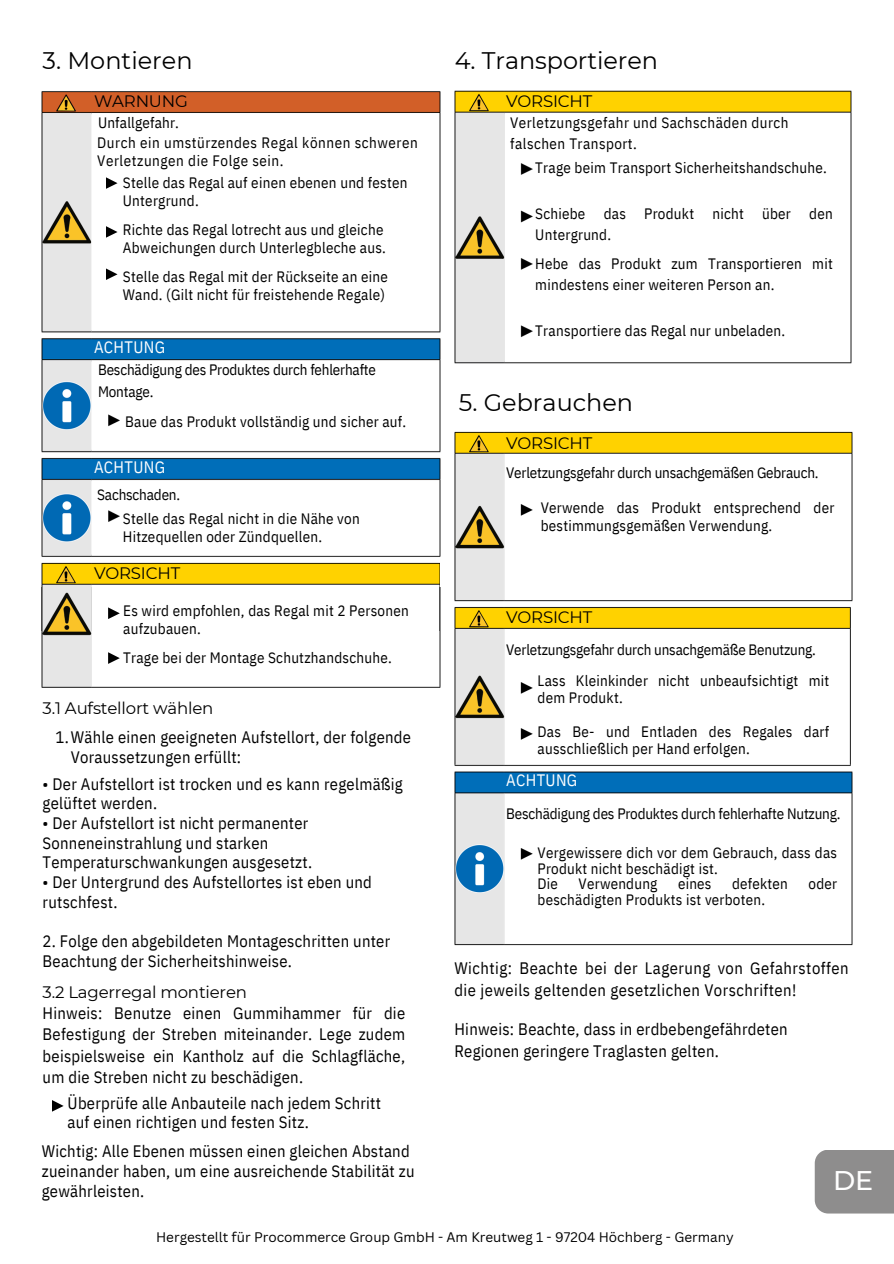
<style>
.page{position:relative;width:894px;height:1264px;background:#fff}
.page>*{position:absolute;margin:0;border:0;box-sizing:border-box;transform-origin:0 0}
.t1{font:500 27px "Montserrat";color:#fff}
.t2{font:24px "Montserrat";color:#000}
.t3{font:16.5px/19.6px "IBM Plex Sans Cond";letter-spacing:.015em;color:#000}
.t4{font:16.5px "Montserrat";letter-spacing:-.01em;color:#000}
.t5{font:16.5px "IBM Plex Sans Cond";letter-spacing:.02em;color:#fff}
.t6{font:15px/18.1px "IBM Plex Sans Cond";letter-spacing:.015em;color:#000}
.t7{font:15px/21.3px "IBM Plex Sans Cond";letter-spacing:-.01em;color:#000}
.t8{font:15px/18px "IBM Plex Sans Cond";letter-spacing:.035em;color:#000}
.t9{font:13.5px "Canva Sans";color:#000}
.s1{font-family:"Montserrat"}
</style>
<div class="page">
<svg style="left:52px;top:1100px;width:12px;height:11px"></svg>
<img style="left:41px;top:91px;width:400px;height:474px">
<img style="left:454px;top:90px;width:398px;height:274px">
<img style="left:454px;top:431px;width:399px;height:515px">
<div style="left:97px;top:172px;width:26px;height:138px;background:#fff"></div>
<svg style="left:106px;top:177px;width:11px;height:12px"></svg>
<svg style="left:106px;top:226px;width:11px;height:12px"></svg>
<svg style="left:106px;top:268px;width:11px;height:12px"></svg>
<img style="left:41px;top:555px;width:398px;height:33px">
<img style="left:41px;top:588px;width:400px;height:100px">
<svg style="left:108px;top:652px;width:12px;height:12px"></svg>
<svg style="left:108px;top:607px;width:12px;height:12px"></svg>
<div style="left:103px;top:588px;width:268px;height:16px;background:#fff"></div>
<div style="left:814px;top:1150px;width:79px;height:63px;background:#8e8d8d"></div>
<h4 class="t2" style="left:42px;top:46px;width:151px">3. Montieren</h4>
<h3 class="t4" style="left:94px;top:91px;width:95px">WARNUNG</h3>
<h4 class="t6" style="left:98px;top:114px;width:82px">Unfallgefahr.</h4>
<h3 class="t8" style="left:97px;top:134px;width:322px">Durch ein umstürzendes Regal können schweren<br>Verletzungen die Folge sein.</h3>
<h4 class="t6" style="left:123px;top:173px;width:286px">Stelle das Regal auf einen ebenen und festen<br>Untergrund.</h4>
<h4 class="t6" style="left:123px;top:220px;width:264px">Richte das Regal lotrecht aus und gleiche<br>Abweichungen durch Unterlegbleche aus.</h4>
<h4 class="t6" style="left:123px;top:267px;width:266px">Stelle das Regal mit der Rückseite an eine<br>Wand. (Gilt nicht für freistehende Regale)</h4>
<h4 class="t5" style="left:94px;top:336px;width:73px">ACHTUNG</h4>
<h4 class="t7" style="left:98px;top:359px;width:279px">Beschädigung des Produktes durch fehlerhafte<br>Montage.</h4>
<p class="t6" style="left:125px;top:412px;width:283px">Baue das Produkt vollständig und sicher auf.</p>
<h3 class="t5" style="left:94px;top:456px;width:73px">ACHTUNG</h3>
<h4 class="t7" style="left:97px;top:483px;width:84px">Sachschaden.</h4>
<h2 class="t6" style="left:123px;top:509px;width:238px">Stelle das Regal nicht in die Nähe von<br>Hitzequellen oder Zündquellen.</h2>
<h4 class="t4" style="left:94px;top:563px;width:88px">VORSICHT</h4>
<h3 class="t6" style="left:123px;top:601px;width:287px">Es wird empfohlen, das Regal mit 2 Personen aufzubauen.</h3>
<h4 class="t6" style="left:123px;top:648px;width:270px">Trage bei der Montage Schutzhandschuhe.</h4>
<h4 class="t4" style="left:43px;top:698px;width:172px">3.1 Aufstellort wählen</h4>
<h4 class="t3" style="left:71px;top:727px;width:342px;text-indent:-15px">1.Wähle einen geeigneten Aufstellort, der folgende<br>Voraussetzungen erfüllt:</h4>
<h4 class="t3" style="left:43px;top:773px;width:361px">• Der Aufstellort ist trocken und es kann regelmäßig gelüftet werden.</h4>
<h4 class="t3" style="left:43px;top:813px;width:271px">• Der Aufstellort ist nicht permanenter<br>Sonneneinstrahlung und starken<br>Temperaturschwankungen ausgesetzt.</h4>
<h4 class="t3" style="left:43px;top:872px;width:331px">• Der Untergrund des Aufstellortes ist eben und rutschfest.</h4>
<h3 class="t3" style="left:43px;top:931px;width:349px">2. Folge den abgebildeten Montageschritten unter<br>Beachtung der Sicherheitshinweise.</h3>
<h4 class="t3" style="left:43px;top:980px;width:364px;line-height:21.3px"><span class="s1">3.2 Lagerregal montieren<br></span>Hinweis: Benutze einen Gummihammer für die Befestigung der Streben miteinander. Lege zudem beispielsweise ein Kantholz auf die Schlagfläche, um die Streben nicht zu beschädigen.</h4>
<h4 class="t3" style="left:68px;top:1093px;width:315px;line-height:19.2px">Überprüfe alle Anbauteile nach jedem Schritt auf einen richtigen und festen Sitz.</h4>
<h4 class="t3" style="left:42px;top:1140px;width:374px;line-height:20.2px">Wichtig: Alle Ebenen müssen einen gleichen Abstand zueinander haben, um eine ausreichende Stabilität zu gewährleisten.</h4>
<p class="t2" style="left:454px;top:46px;width:204px">4. Transportieren</p>
<h2 class="t4" style="left:506px;top:91px;width:88px">VORSICHT</h2>
<p class="t6" style="left:510px;top:113px;width:280px;line-height:20.2px">Verletzungsgefahr und Sachschäden durch falschen Transport.</p>
<h4 class="t6" style="left:535px;top:159px;width:293px">Trage beim Transport Sicherheitshandschuhe.</h4>
<h4 class="t6" style="left:535px;top:203px;width:299px;line-height:20.7px">Schiebe das Produkt nicht über den<br>Untergrund.</h4>
<h3 class="t6" style="left:535px;top:253px;width:299px;line-height:20.7px">Hebe das Produkt zum Transportieren mit mindestens einer weiteren Person an.</h3>
<h4 class="t6" style="left:535px;top:321px;width:251px">Transportiere das Regal nur unbeladen.</h4>
<h4 class="t2" style="left:458px;top:387px;width:176px">5. Gebrauchen</h4>
<h4 class="t4" style="left:506px;top:432px;width:88px">VORSICHT</h4>
<h4 class="t7" style="left:506px;top:462px;width:314px">Verletzungsgefahr durch unsachgemäßen Gebrauch.</h4>
<h3 class="t6" style="left:540px;top:498px;width:295px">Verwende das Produkt entsprechend der bestimmungsgemäßen Verwendung.</h3>
<h3 class="t4" style="left:506px;top:607px;width:88px">VORSICHT</h3>
<h4 class="t7" style="left:506px;top:638px;width:311px">Verletzungsgefahr durch unsachgemäße Benutzung.</h4>
<h4 class="t6" style="left:537px;top:672px;width:293px;line-height:16.8px">Lass Kleinkinder nicht unbeaufsichtigt mit dem Produkt.</h4>
<p class="t6" style="left:537px;top:723px;width:293px;line-height:16.8px">Das Be- und Entladen des Regales darf ausschließlich per Hand erfolgen.</p>
<h4 class="t5" style="left:506px;top:769px;width:73px">ACHTUNG</h4>
<h4 class="t7" style="left:506px;top:802px;width:336px">Beschädigung des Produktes durch fehlerhafte Nutzung.</h4>
<p class="t6" style="left:537px;top:844px;width:301px;line-height:15.8px">Vergewissere dich vor dem Gebrauch, dass das<br>Produkt nicht beschädigt ist.<br>Die</p>
<p class="t6" style="left:578px;top:874px;width:80px">Verwendung</p>
<p class="t6" style="left:677px;top:874px;width:35px">eines</p>
<p class="t6" style="left:732px;top:874px;width:57px">defekten</p>
<p class="t6" style="left:808px;top:874px;width:30px">oder</p>
<p class="t6" style="left:537px;top:890px;width:229px">beschädigten Produkts ist verboten.</p>
<h4 class="t3" style="left:454px;top:956px;width:395px;line-height:22.5px">Wichtig: Beachte bei der Lagerung von Gefahrstoffen die jeweils geltenden gesetzlichen Vorschriften!</h4>
<p class="t3" style="left:454px;top:1017px;width:334px;line-height:22.5px">Hinweis: Beachte, dass in erdbebengefährdeten<br>Regionen geringere Traglasten gelten.</p>
<h4 class="t1" style="left:832px;top:1163px;width:42px">DE</h4>
<h2 class="t9" style="left:156px;top:1227px;width:579px">Hergestellt für Procommerce Group GmbH - Am Kreutweg 1 - 97204 Höchberg - Germany</h2>
</div>
